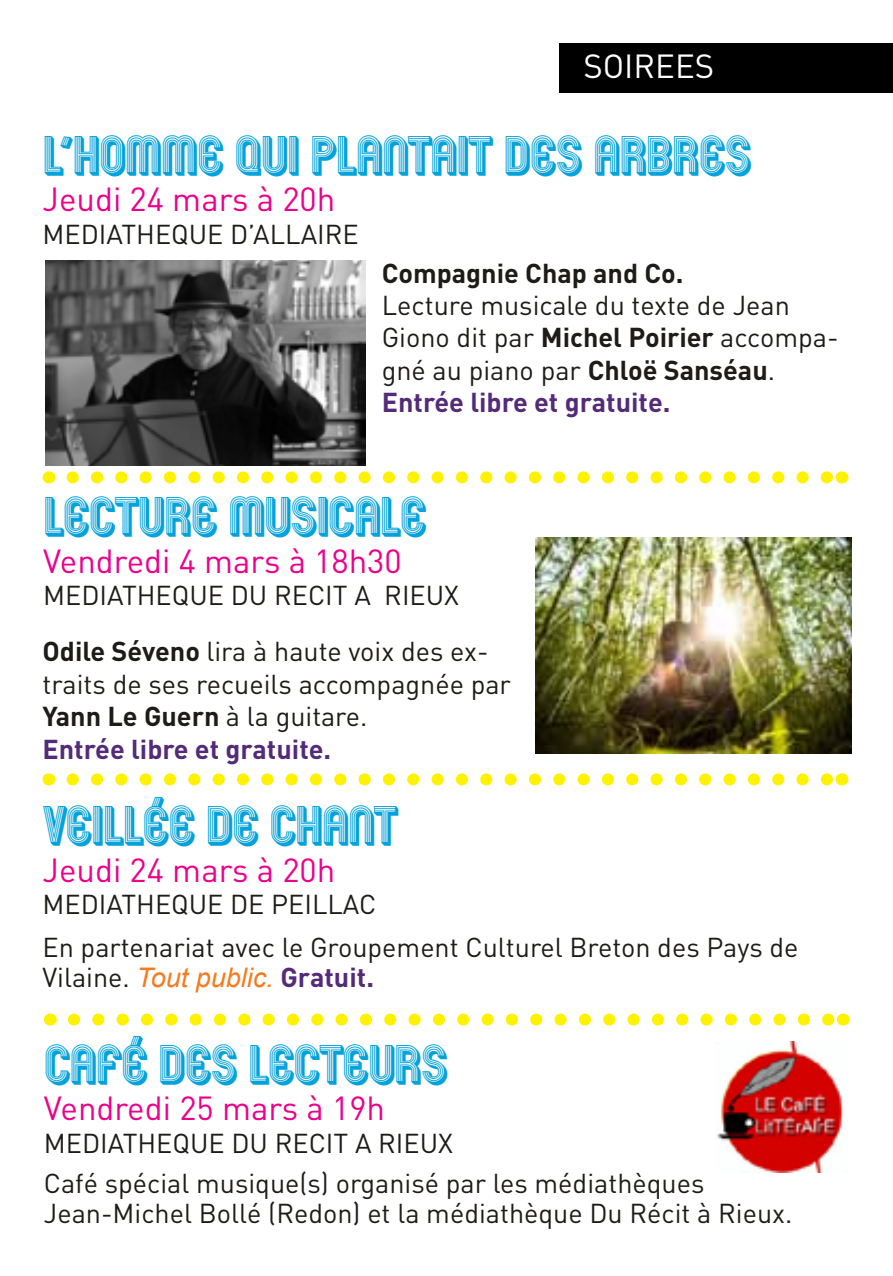
<style>
.page{position:relative;width:893px;height:1276px;background:#fff}
.page>*{position:absolute;margin:0;border:0;box-sizing:border-box;transform-origin:0 0}
.t1{font:48px "Mexcellent 3 D";color:#04a2db}
.t2{font:33px "DIN";color:#ec008c}
.t3{font:33px "DIN";color:#fff}
.t4{font:27px/32.4px "DIN";color:#1e1c17}
.t5{font:italic 27px "Arial";color:#f47b20}
.t6{font:700 27px "DIN";color:#1e1c17}
.s1{font-weight:700}
.s2{font-weight:700;color:#542b79}
.s3{font-family:"DIN";font-style:normal;color:#1e1c17}
.s4{font-family:"DIN";font-weight:700;font-style:normal;color:#542b79}
</style>
<div class="page">
<div style="left:560px;top:43px;width:333px;height:49px;background:#000"></div>
<svg style="left:73px;top:471px;width:756px;height:12px"></svg>
<svg style="left:49px;top:471px;width:1px;height:12px"></svg>
<svg style="left:841px;top:471px;width:1px;height:12px"></svg>
<img style="left:536px;top:537px;width:316px;height:216px">
<img style="left:46px;top:260px;width:319px;height:205px">
<svg style="left:73px;top:773px;width:756px;height:12px"></svg>
<svg style="left:49px;top:773px;width:1px;height:12px"></svg>
<svg style="left:841px;top:773px;width:1px;height:12px"></svg>
<svg style="left:74px;top:1013px;width:757px;height:12px"></svg>
<svg style="left:50px;top:1013px;width:1px;height:12px"></svg>
<svg style="left:843px;top:1013px;width:1px;height:12px"></svg>
<img style="left:717px;top:1042px;width:127px;height:130px">
<p class="t3" style="left:583px;top:45px;width:132px">SOIREES</p>
<h1 class="t1" style="left:43px;top:126px;width:709px">L’HOMME QUI PLANTAIT DES ARBRES</h1>
<p class="t2" style="left:43px;top:179px;width:294px">Jeudi 24 mars à 20h</p>
<p class="t4" style="left:43px;top:217px;width:318px">MEDIATHEQUE D’ALLAIRE</p>
<p class="t6" style="left:382px;top:255px;width:303px">Compagnie Chap and Co.</p>
<p class="t4" style="left:382px;top:288px;width:458px">Lecture musicale du texte de Jean<br>Giono dit par <span class="s1">Michel Poirier</span> accompa&shy;gné au piano par <span class="s1">Chloë Sanséau</span>.<br><span class="s2">Entrée libre et gratuite.</span></p>
<h1 class="t1" style="left:43px;top:488px;width:384px">LECTURE MUSICALE</h1>
<p class="t2" style="left:43px;top:540px;width:360px">Vendredi 4 mars à 18h30</p>
<p class="t4" style="left:43px;top:579px;width:417px">MEDIATHEQUE DU RECIT A RIEUX</p>
<p class="t4" style="left:43px;top:635px;width:470px"><span class="s1">Odile Séveno</span> lira à haute voix des ex&shy;traits de ses recueils accompagnée par<br><span class="s1">Yann Le Guern</span> à la guitare.<br><span class="s2">Entrée libre et gratuite.</span></p>
<h1 class="t1" style="left:43px;top:796px;width:356px">VEILLÉE DE CHANT</h1>
<p class="t2" style="left:43px;top:849px;width:294px">Jeudi 24 mars à 20h</p>
<p class="t4" style="left:43px;top:888px;width:335px">MEDIATHEQUE DE PEILLAC</p>
<p class="t4" style="left:43px;top:930px;width:758px">En partenariat avec le Groupement Culturel Breton des Pays de</p>
<p class="t5" style="left:43px;top:959px;width:333px"><span class="s3">Vilaine.</span> Tout public. <span class="s4">Gratuit.</span></p>
<h1 class="t1" style="left:44px;top:1035px;width:404px">CAFÉ DES LECTEURS</h1>
<p class="t2" style="left:44px;top:1088px;width:343px">Vendredi 25 mars à 19h</p>
<p class="t4" style="left:44px;top:1122px;width:662px;line-height:40.2px">MEDIATHEQUE DU RECIT A RIEUX<br>Café spécial musique(s) organisé par les médiathèques</p>
<p class="t4" style="left:44px;top:1196px;width:750px">Jean-Michel Bollé (Redon) et la médiathèque Du Récit à Rieux.</p>
</div>
